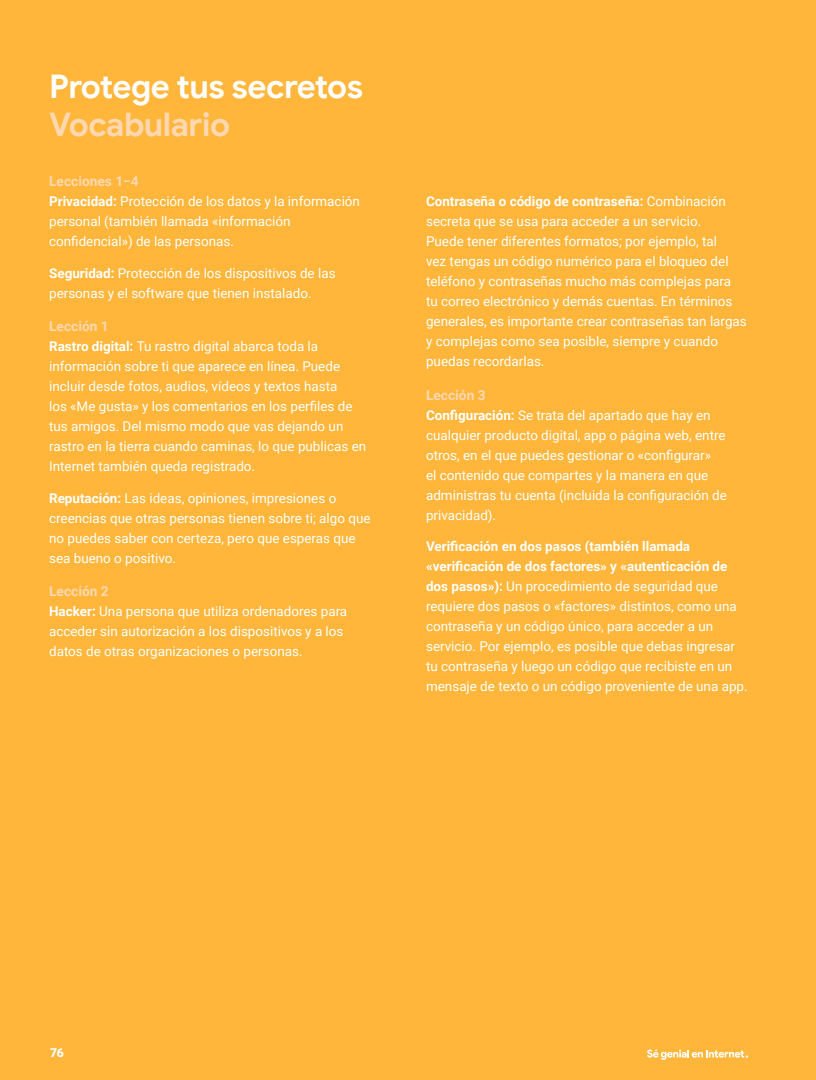
<style>
.page{position:relative;width:816px;height:1080px;background:#ffb63a}
.page>*{position:absolute;margin:0;border:0;box-sizing:border-box;transform-origin:0 0}
.Section_Header____b{font:700 32.5px "Google Sans";letter-spacing:-.02em;color:#fff}
.Section_Header____b-2{font:700 32.5px "Google Sans";letter-spacing:-.02em;color:#ffd8b2}
.BodyHeadline_Roboto{font:700 13.75px "Roboto";color:#ffd8b2}
.Body_RobotoRg_10_16{font:13.5px/20px "Roboto";color:#fff}
.folio{font:900 12.25px "Roboto";color:#fff}
.s1{font-weight:700}
</style>
<div class="page">
<svg style="left:647px;top:1050px;width:101px;height:10px"></svg>
<p class="Section_Header____b" style="left:49px;top:67px;width:315px">Protege tus secretos</p>
<p class="Section_Header____b-2" style="left:49px;top:104px;width:183px">Vocabulario</p>
<p class="BodyHeadline_Roboto" style="left:49px;top:172px;width:91px">Lecciones 1−4</p>
<p class="Body_RobotoRg_10_16" style="left:49px;top:191px;width:312px"><span class="s1">Privacidad:</span> Protección de los datos y la información personal (también llamada «información confidencial») de las personas.</p>
<p class="Body_RobotoRg_10_16" style="left:49px;top:262px;width:288px"><span class="s1">Seguridad:</span> Protección de los dispositivos de las personas y el software que tienen instalado.</p>
<p class="BodyHeadline_Roboto" style="left:49px;top:317px;width:61px">Lección 1</p>
<p class="Body_RobotoRg_10_16" style="left:49px;top:336px;width:318px"><span class="s1">Rastro digital:</span> Tu rastro digital abarca toda la información sobre ti que aparece en línea. Puede incluir desde fotos, audios, vídeos y textos hasta<br>los «Me gusta» y los comentarios en los perfiles de tus amigos. Del mismo modo que vas dejando un rastro en la tierra cuando caminas, lo que publicas en Internet también queda registrado.</p>
<p class="Body_RobotoRg_10_16" style="left:49px;top:487px;width:323px"><span class="s1">Reputación:</span> Las ideas, opiniones, impresiones o creencias que otras personas tienen sobre ti; algo que no puedes saber con certeza, pero que esperas que sea bueno o positivo.</p>
<p class="BodyHeadline_Roboto" style="left:49px;top:582px;width:61px">Lección 2</p>
<p class="Body_RobotoRg_10_16" style="left:49px;top:601px;width:300px"><span class="s1">Hacker:</span> Una persona que utiliza ordenadores para acceder sin autorización a los dispositivos y a los datos de otras organizaciones o personas.</p>
<p class="Body_RobotoRg_10_16" style="left:426px;top:191px;width:322px"><span class="s1">Contraseña o código de contraseña:</span> Combinación secreta que se usa para acceder a un servicio.<br>Puede tener diferentes formatos; por ejemplo, tal<br>vez tengas un código numérico para el bloqueo del teléfono y contraseñas mucho más complejas para<br>tu correo electrónico y demás cuentas. En términos generales, es importante crear contraseñas tan largas y complejas como sea posible, siempre y cuando puedas recordarlas.</p>
<p class="BodyHeadline_Roboto" style="left:426px;top:386px;width:61px">Lección 3</p>
<p class="Body_RobotoRg_10_16" style="left:426px;top:405px;width:302px"><span class="s1">Configuración:</span> Se trata del apartado que hay en cualquier producto digital, app o página web, entre otros, en el que puedes gestionar o «configurar»<br>el contenido que compartes y la manera en que administras tu cuenta (incluida la configuración de privacidad).</p>
<p class="Body_RobotoRg_10_16" style="left:426px;top:536px;width:323px"><span class="s1">Verificación en dos pasos (también llamada «verificación de dos factores» y «autenticación de dos pasos»):</span> Un procedimiento de seguridad que requiere dos pasos o «factores» distintos, como una contraseña y un código único, para acceder a un servicio. Por ejemplo, es posible que debas ingresar tu contraseña y luego un código que recibiste en un mensaje de texto o un código proveniente de una app.</p>
<p class="folio" style="left:50px;top:1044px;width:15px">76</p>
</div>
